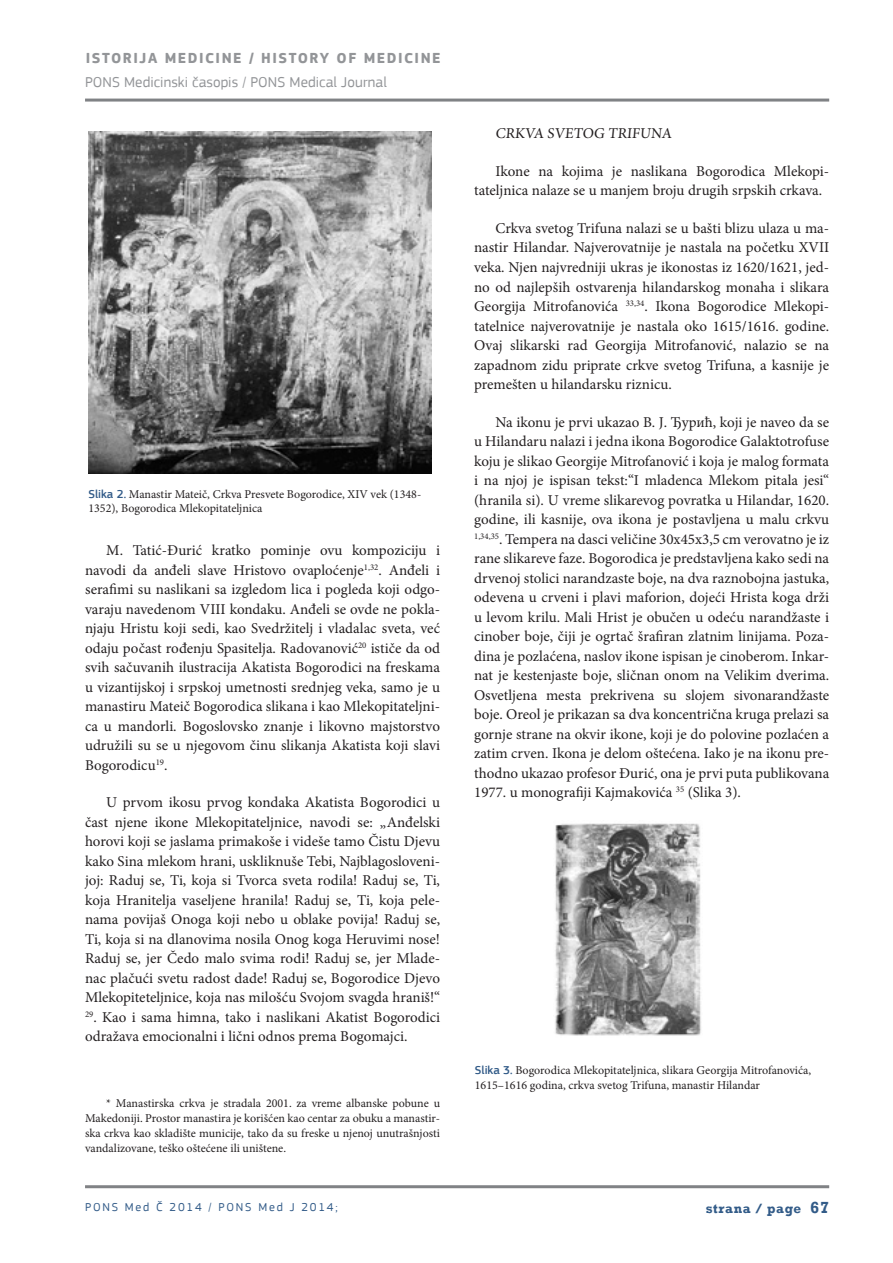
<style>
.page{position:relative;width:893px;height:1263px;background:#fff}
.page>*{position:absolute;margin:0;border:0;box-sizing:border-box;transform-origin:0 0}
.t1{font:15px/19.5px "Minion Pro";color:#231f20;text-align:justify}
.t2{font:15px "PF Square Sans Pro";letter-spacing:.005em;color:#939598}
.t3{font:700 15px "PF Square Sans Pro";letter-spacing:.1em;color:#939598}
.t4{font:700 13.5px "Rockwell";letter-spacing:.05em;color:#325b88}
.t5{font:12px/15px "Minion Pro";color:#231f20}
.t6{font:12px "PF Square Sans Pro";letter-spacing:.15em;color:#325b88}
.s1{font-family:"PF Square Sans Pro";font-weight:500;color:#325b88}
.s2{font-size:16.5px}
</style>
<div class="page">
<hr style="left:85px;top:1185px;width:744px;height:3px;background:#808285">
<hr style="left:85px;top:99px;width:744px;height:3px;background:#808285">
<img style="left:88px;top:131px;width:343px;height:342px">
<img style="left:555px;top:823px;width:146px;height:213px">
<p class="t3" style="left:86px;top:49px;width:356px">ISTORIJA MEDICINE / HISTORY OF MEDICINE</p>
<p class="t2" style="left:85px;top:73px;width:303px">PONS Medicinski časopis / PONS Medical Journal</p>
<p class="t5" style="left:88px;top:487px;width:334px;line-height:14.4px"><span class="s1">Slika 2.</span> Manastir Mateič, Crkva Presvete Bogorodice, XIV vek (1348-<br>1352), Bogorodica Mlekopitateljnica</p>
<p class="t1" style="left:85px;top:541px;width:357px;text-indent:21px">M. Tatić-Đurić kratko pominje ovu kompoziciju i navodi da anđeli slave Hristovo ovaploćenje<sup>1,32</sup>. Anđeli i serafimi su naslikani sa izgledom lica i pogleda koji odgo&shy;varaju navedenom VIII kondaku. Anđeli se ovde ne pokla&shy;njaju Hristu koji sedi, kao Svedržitelj i vladalac sveta, već odaju počast rođenju Spasitelja. Radovanović<sup>20</sup> ističe da od svih sačuvanih ilustracija Akatista Bogorodici na freskama u vizantijskoj i srpskoj umetnosti srednjeg veka, samo je u manastiru Mateič Bogorodica slikana i kao Mlekopitateljni&shy;ca u mandorli. Bogoslovsko znanje i likovno majstorstvo udružili su se u njegovom činu slikanja Akatista koji slavi Bogorodicu<sup>19</sup>.</p>
<p class="t1" style="left:85px;top:793px;width:357px;text-indent:21px">U prvom ikosu prvog kondaka Akatista Bogorodici u čast njene ikone Mlekopitateljnice, navodi se: „Anđelski horovi koji se jaslama primakoše i videše tamo Čistu Djevu kako Sina mlekom hrani, uskliknuše Tebi, Najblagosloveni&shy;joj: Raduj se, Ti, koja si Tvorca sveta rodila! Raduj se, Ti, koja Hranitelja vaseljene hranila! Raduj se, Ti, koja pele&shy;nama povijaš Onoga koji nebo u oblake povija! Raduj se, Ti, koja si na dlanovima nosila Onog koga Heruvimi nose!<br>Raduj se, jer Čedo malo svima rodi! Raduj se, jer Mlade&shy;nac plačući svetu radost dade! Raduj se, Bogorodice Djevo Mlekopiteteljnice, koja nas milošću Svojom svagda hraniš!“</p>
<p class="t1" style="left:85px;top:1007px;width:357px"><sup>29</sup>. Kao i sama himna, tako i naslikani Akatist Bogorodici odražava emocionalni i lični odnos prema Bogomajci.</p>
<p class="t5" style="left:85px;top:1096px;width:357px;text-align:justify;text-indent:21px">* Manastirska crkva je stradala 2001. za vreme albanske pobune u Makedoniji. Prostor manastira je korišćen kao centar za obuku a manastir&shy;ska crkva kao skladište municije, tako da su freske u njenoj unutrašnjosti vandalizovane, teško oštećene ili uništene.</p>
<p class="t1" style="left:495px;top:124px;width:180px">CRKVA SVETOG TRIFUNA</p>
<p class="t1" style="left:474px;top:161px;width:357px;text-indent:21px">Ikone na kojima je naslikana Bogorodica Mlekopi&shy;tateljnica nalaze se u manjem broju drugih srpskih crkava.</p>
<p class="t1" style="left:474px;top:218px;width:357px;text-indent:21px">Crkva svetog Trifuna nalazi se u bašti blizu ulaza u ma&shy;nastir Hilandar. Najverovatnije je nastala na početku XVII veka. Njen najvredniji ukras je ikonostas iz 1620/1621, jed&shy;no od najlepših ostvarenja hilandarskog monaha i slikara Georgija Mitrofanovića <sup>33,34</sup>. Ikona Bogorodice Mlekopi&shy;tatelnice najverovatnije je nastala oko 1615/1616. godine.<br>Ovaj slikarski rad Georgija Mitrofanović, nalazio se na zapadnom zidu priprate crkve svetog Trifuna, a kasnije je premešten u hilandarsku riznicu.</p>
<p class="t1" style="left:474px;top:412px;width:357px;text-indent:21px">Na ikonu je prvi ukazao В. Ј. Ђурић, koji je naveo da se u Hilandaru nalazi i jedna ikona Bogorodice Galaktotrofuse koju je slikao Georgije Mitrofanović i koja je malog formata i na njoj je ispisan tekst:“I mladenca Mlekom pitala јesi“ (hranila si). U vreme slikarevog povratka u Hilandar, 1620. godine, ili kasnije, ova ikona je postavljena u malu crkvu <sup>1,34,35</sup>. Tempera na dasci veličine 30x45x3,5 cm verovatno je iz rane slikareve faze. Bogorodica je predstavljena kako sedi na drvenoj stolici narandzaste boje, na dva raznobojna jastuka, odevena u crveni i plavi maforion, dojeći Hrista koga drži u levom krilu. Mali Hrist je obučen u odeću narandžaste i cinober boje, čiji je ogrtač šrafiran zlatnim linijama. Poza&shy;dina je pozlaćena, naslov ikone ispisan je cinoberom. Inkar&shy;nat je kestenjaste boje, sličnan onom na Velikim dverima.<br>Osvetljena mesta prekrivena su slojem sivonarandžaste boje. Oreol je prikazan sa dva koncentrična kruga prelazi sa gornje strane na okvir ikone, koji je do polovine pozlaćen a zatim crven. Ikona je delom oštećena. Iako je na ikonu pre&shy;thodno ukazao profesor Đurić, ona je prvi puta publikovana 1977. u monografiji Kajmakovića <sup>35</sup> (Slika 3).</p>
<p class="t5" style="left:475px;top:1063px;width:338px;line-height:14.4px"><span class="s1">Slika 3.</span> Bogorodica Mlekopitateljnica, slikara Georgija Mitrofanovića,<br>1615–1616 godina, crkva svetog Trifuna, manastir Hilandar</p>
<p class="t6" style="left:85px;top:1200px;width:254px">PONS Med Č 2014 / PONS Med J 2014;</p>
<p class="t4" style="left:706px;top:1200px;width:125px">strana / page <span class="s2">67</span></p>
</div>
